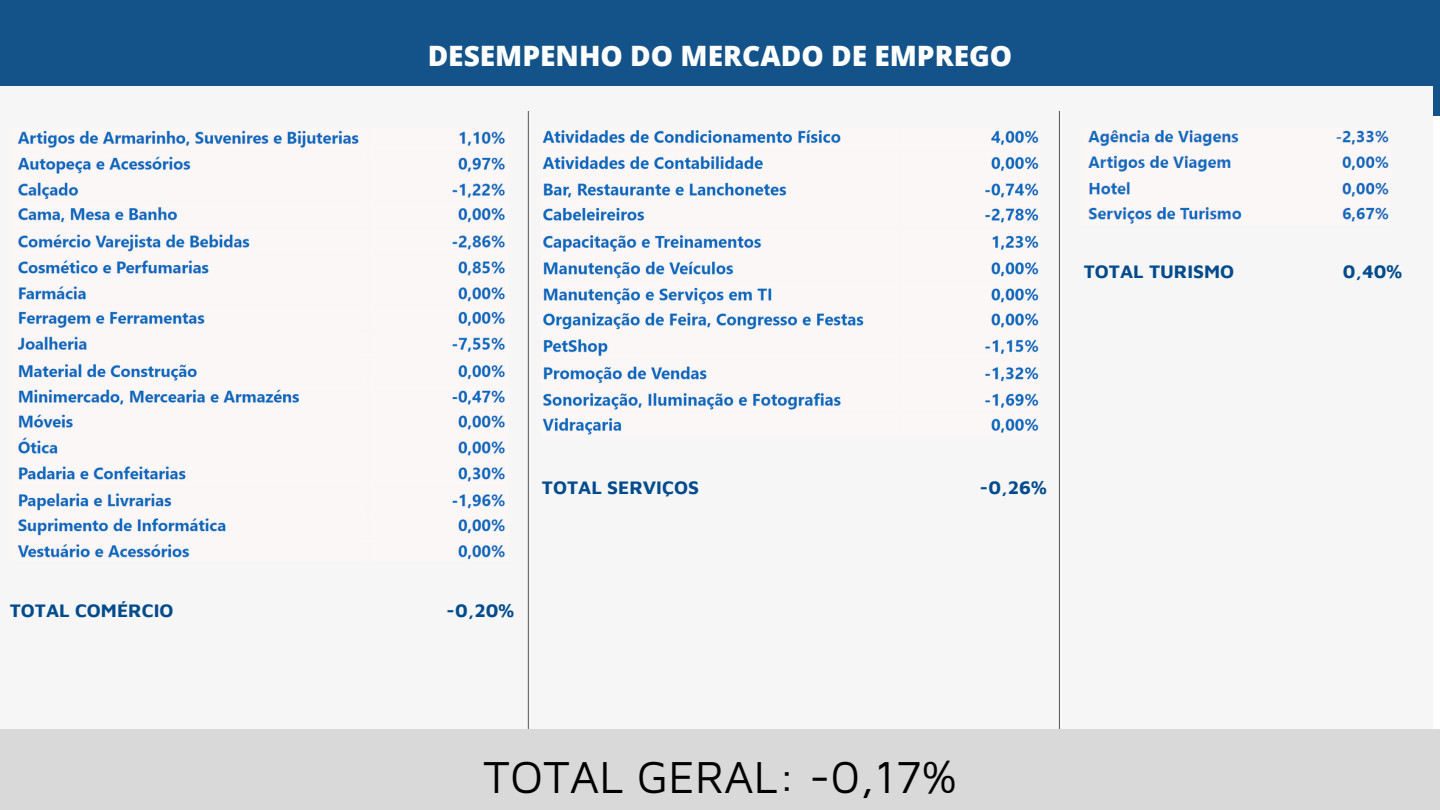
<style>
.page{position:relative;width:1440px;height:810px;background:#fff}
.page>*{position:absolute;margin:0;border:0;box-sizing:border-box;transform-origin:0 0}
.t1{font:46px "Maven Pro";color:#000}
.t2{font:800 28.1px "Open Sans";color:#fff}
.t3{font:700 19px "Maven Pro";color:#014b8d}
.t4{font:700 19px "Maven Pro";color:#004a8d}
</style>
<div class="page">
<div style="left:0;top:0;width:1440px;height:116px;background:#13538a"></div>
<div style="left:0;top:86px;width:1432px;height:668px;background:#f6f6f6"></div>
<div style="left:0;top:729px;width:1440px;height:81px;background:#d9d9d9"></div>
<hr style="left:528px;top:111px;width:1px;height:618px;background:#545454">
<hr style="left:1059px;top:111px;width:1px;height:618px;background:#545454">
<img style="left:17px;top:130px;width:488px;height:430px">
<img style="left:542px;top:130px;width:497px;height:305px">
<img style="left:1088px;top:130px;width:301px;height:94px">
<p class="t3" style="left:10px;top:599px;width:165px">TOTAL COMÉRCIO</p>
<p class="t2" style="left:428px;top:36px;width:586px">DESEMPENHO DO MERCADO DE EMPREGO</p>
<p class="t3" style="left:1084px;top:260px;width:152px">TOTAL TURISMO</p>
<p class="t3" style="left:542px;top:476px;width:159px">TOTAL SERVIÇOS</p>
<p class="t4" style="left:446px;top:599px;width:69px">-0,20%</p>
<p class="t4" style="left:980px;top:476px;width:69px">-0,26%</p>
<p class="t1" style="left:483px;top:748px;width:475px">TOTAL GERAL: -0,17%</p>
<p class="t4" style="left:1343px;top:260px;width:61px">0,40%</p>
</div>
